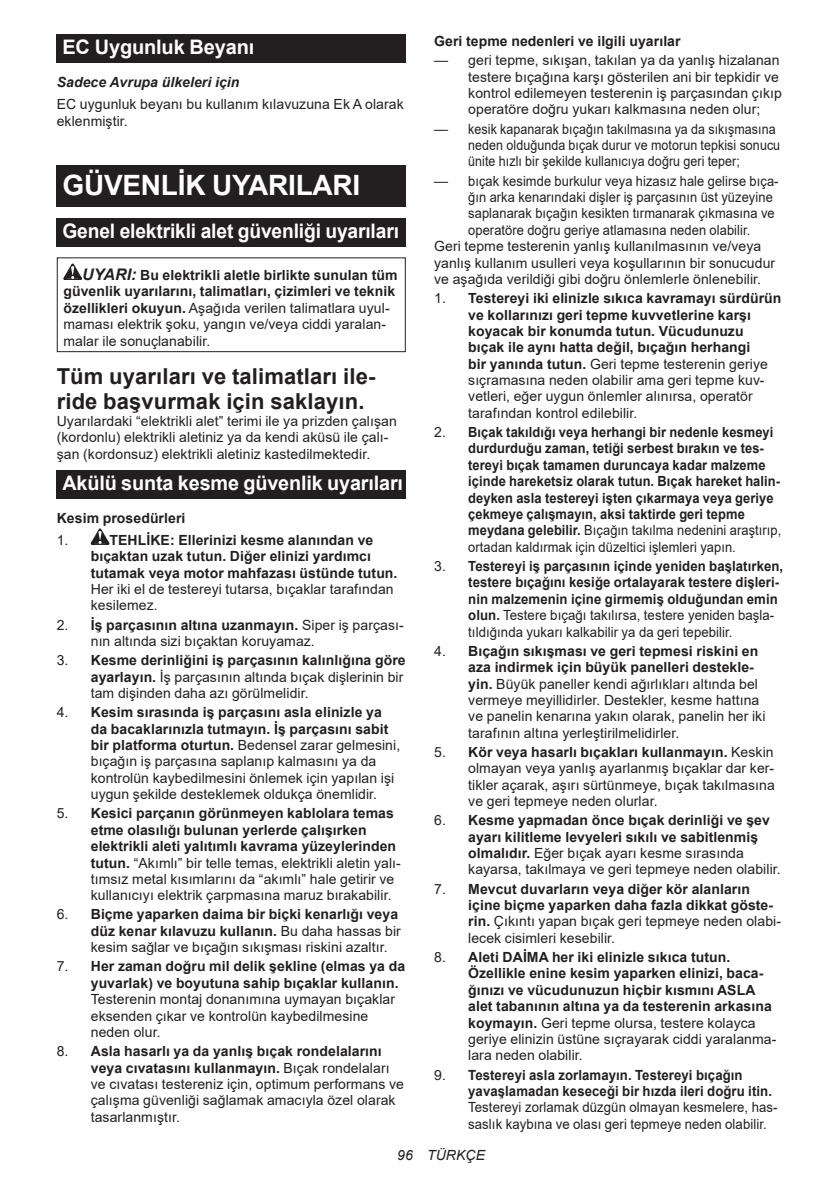
<style>
.page{position:relative;width:840px;height:1191px;background:#fff}
.page>*{position:absolute;margin:0;border:0;box-sizing:border-box;transform-origin:0 0}
.t1{font:700 28px "Arial";letter-spacing:-.01em;color:#fff}
.t2{font:700 22px/25.8px "Arial";letter-spacing:.005em;color:#231f20}
.t3{font:700 20px "Arial";letter-spacing:-.01em;color:#fff}
.t4{font:700 20px "Arial";letter-spacing:-.01em;color:#fff;scale:.96 1}
.t5{font:14px/16.4px "Arial";letter-spacing:.005em;color:#231f20}
.t6{font:700 14px/16.4px "Arial";letter-spacing:.005em;color:#231f20}
.t7{font:700 14px/16.4px "Arial";letter-spacing:.005em;color:#231f20;scale:.92 1}
.t8{font:700 14px/16.4px "Arial";letter-spacing:.005em;color:#231f20;scale:.94 1}
.t9{font:14px "Arial";letter-spacing:.005em;color:#231f20;scale:.92 1}
.t10{font:14px/16.4px "Arial";letter-spacing:.005em;color:#231f20;scale:.94 1}
.t11{font:italic 700 14px "Arial";letter-spacing:.005em;color:#231f20}
.t12{font:italic 14px "Arial";letter-spacing:.005em;color:#231f20}
.s1{font-style:italic;font-size:16px}
.s2{font-weight:400}
.s3{font-weight:700}
</style>
<div class="page">
<div style="left:57px;top:34px;width:348px;height:29px;background:#231f20"></div>
<div style="left:57px;top:166px;width:348px;height:41px;background:#231f20"></div>
<div style="left:57px;top:218px;width:348px;height:28px;background:#231f20"></div>
<svg style="left:63px;top:263px;width:19px;height:17px"></svg>
<div style="left:57px;top:257px;width:348px;height:95px;border:1px solid #231f20"></div>
<div style="left:57px;top:470px;width:348px;height:28px;background:#231f20"></div>
<svg style="left:91px;top:528px;width:18px;height:17px"></svg>
<h3 class="t3" style="left:62px;top:33px;width:193px">EC Uygunluk Beyanı</h3>
<p class="t11" style="left:57px;top:73px;width:184px">Sadece Avrupa ülkeleri için</p>
<p class="t5" style="left:57px;top:96px;width:348px">EC uygunluk beyanı bu kullanım kılavuzuna Ek A olarak eklenmiştir.</p>
<h1 class="t1" style="left:62px;top:166px;width:299px">GÜVENLİK UYARILARI</h1>
<h3 class="t4" style="left:62px;top:217px;width:352px">Genel elektrikli alet güvenliği uyarıları</h3>
<p class="t6" style="left:63px;top:267px;width:335px;text-indent:19px"><span class="s1">UYARI:</span> Bu elektrikli aletle birlikte sunulan tüm güvenlik uyarılarını, talimatları, çizimleri ve teknik özellikleri okuyun. <span class="s2">Aşağıda verilen talimatlara uyul&shy;maması elektrik şoku, yangın ve/veya ciddi yaralan&shy;malar ile sonuçlanabilir.</span></p>
<h2 class="t2" style="left:57px;top:363px;width:320px">Tüm uyarıları ve talimatları ile&shy;ride başvurmak için saklayın.</h2>
<p class="t5" style="left:57px;top:412px;width:341px">Uyarılardaki “elektrikli alet” terimi ile ya prizden çalışan (kordonlu) elektrikli aletiniz ya da kendi aküsü ile çalı&shy;şan (kordonsuz) elektrikli aletiniz kastedilmektedir.</p>
<h3 class="t3" style="left:62px;top:469px;width:342px">Akülü sunta kesme güvenlik uyarıları</h3>
<p class="t6" style="left:57px;top:510px;width:130px">Kesim prosedürleri</p>
<p class="t5" style="left:57px;top:533px;width:13px">1.</p>
<p class="t6" style="left:91px;top:532px;width:308px;text-indent:19px">TEHLİKE: Ellerinizi kesme alanından ve bıçaktan uzak tutun. Diğer elinizi yardımcı tutamak veya motor mahfazası üstünde tutun.</p>
<p class="t5" style="left:91px;top:581px;width:304px">Her iki el de testereyi tutarsa, bıçaklar tarafından kesilemez.</p>
<p class="t5" style="left:91px;top:617px;width:314px;text-indent:-34px">2. <span class="s3">İş parçasının altına uzanmayın.</span> Siper iş parçası&shy;nın altında sizi bıçaktan koruyamaz.</p>
<p class="t5" style="left:91px;top:653px;width:316px;text-indent:-34px">3. <span class="s3">Kesme derinliğini iş parçasının kalınlığına göre ayarlayın.</span> İş parçasının altında bıçak dişlerinin bir tam dişinden daha azı görülmelidir.</p>
<p class="t5" style="left:91px;top:705px;width:311px;text-indent:-34px">4. <span class="s3">Kesim sırasında iş parçasını asla elinizle ya da bacaklarınızla tutmayın. İş parçasını sabit bir platforma oturtun.</span> Bedensel zarar gelmesini, bıçağın iş parçasına saplanıp kalmasını ya da kontrolün kaybedilmesini önlemek için yapılan işi uygun şekilde desteklemek oldukça önemlidir.</p>
<p class="t5" style="left:91px;top:806px;width:311px;text-indent:-34px">5. <span class="s3">Kesici parçanın görünmeyen kablolara temas etme olasılığı bulunan yerlerde çalışırken elektrikli aleti yalıtımlı kavrama yüzeylerinden tutun.</span> “Akımlı” bir telle temas, elektrikli aletin yalı&shy;tımsız metal kısımlarını da “akımlı” hale getirir ve kullanıcıyı elektrik çarpmasına maruz bırakabilir.</p>
<p class="t6" style="left:91px;top:906px;width:311px;text-indent:-34px"><span class="s2">6.</span> Biçme yaparken daima bir biçki kenarlığı veya düz kenar kılavuzu kullanın. <span class="s2">Bu daha hassas bir kesim sağlar ve bıçağın sıkışması riskini azaltır.</span></p>
<p class="t6" style="left:91px;top:958px;width:316px;text-indent:-34px"><span class="s2">7.</span> Her zaman doğru mil delik şekline (elmas ya da yuvarlak) ve boyutuna sahip bıçaklar kullanın.</p>
<p class="t5" style="left:91px;top:991px;width:305px">Testerenin montaj donanımına uymayan bıçaklar eksenden çıkar ve kontrolün kaybedilmesine neden olur.</p>
<p class="t5" style="left:91px;top:1044px;width:314px;text-indent:-34px">8. <span class="s3">Asla hasarlı ya da yanlış bıçak rondelalarını veya cıvatasını kullanmayın.</span> Bıçak rondelaları ve cıvatası testereniz için, optimum performans ve çalışma güvenliği sağlamak amacıyla özel olarak tasarlanmıştır.</p>
<p class="t6" style="left:434px;top:33px;width:248px">Geri tepme nedenleri ve ilgili uyarılar</p>
<p class="t5" style="left:468px;top:52px;width:315px;text-indent:-34px">— geri tepme, sıkışan, takılan ya da yanlış hizalanan testere bıçağına karşı gösterilen ani bir tepkidir ve kontrol edilemeyen testerenin iş parçasından çıkıp operatöre doğru yukarı kalkmasına neden olur;</p>
<p class="t5" style="left:468px;top:122px;width:313px;text-indent:-34px">— kesik kapanarak bıçağın takılmasına ya da sıkışmasına neden olduğunda bıçak durur ve motorun tepkisi sonucu ünite hızlı bir şekilde kullanıcıya doğru geri teper;</p>
<p class="t5" style="left:434px;top:174px;width:345px">— bıçak kesimde burkulur veya hizasız hale gelirse bıça-</p>
<p class="t9" style="left:468px;top:187px;width:332px">ğın arka kenarındaki dişler iş parçasının üst yüzeyine</p>
<p class="t9" style="left:468px;top:204px;width:334px">saplanarak bıçağın kesikten tırmanarak çıkmasına ve</p>
<p class="t9" style="left:468px;top:220px;width:308px">operatöre doğru geriye atlamasına neden olabilir.</p>
<p class="t5" style="left:434px;top:238px;width:328px">Geri tepme testerenin yanlış kullanılmasının ve/veya</p>
<p class="t5" style="left:434px;top:254px;width:342px">yanlış kullanım usulleri veya koşullarının bir sonucudur</p>
<p class="t5" style="left:434px;top:271px;width:328px">ve aşağıda verildiği gibi doğru önlemlerle önlenebilir.</p>
<p class="t6" style="left:468px;top:290px;width:314px;text-indent:-34px"><span class="s2">1.</span> Testereyi iki elinizle sıkıca kavramayı sürdürün ve kollarınızı geri tepme kuvvetlerine karşı koyacak bir konumda tutun. Vücudunuzu bıçak ile aynı hatta değil, bıçağın herhangi<br>bir yanında tutun. <span class="s2">Geri tepme testerenin geriye sıçramasına neden olabilir ama geri tepme kuv&shy;vetleri, eğer uygun önlemler alınırsa, operatör tarafından kontrol edilebilir.</span></p>
<p class="t7" style="left:468px;top:424px;width:341px;text-indent:-34px"><span class="s2">2.</span> Bıçak takıldığı veya herhangi bir nedenle kesmeyi durdurduğu zaman, tetiği serbest bırakın ve tes&shy;tereyi bıçak tamamen duruncaya kadar malzeme içinde hareketsiz olarak tutun. Bıçak hareket halin&shy;deyken asla testereyi işten çıkarmaya veya geriye çekmeye çalışmayın, aksi taktirde geri tepme meydana gelebilir. <span class="s2">Bıçağın takılma nedenini araştırıp, ortadan kaldırmak için düzeltici işlemleri yapın.</span></p>
<p class="t8" style="left:468px;top:558px;width:336px;text-indent:-34px"><span class="s2">3.</span> Testereyi iş parçasının içinde yeniden başlatırken, testere bıçağını kesiğe ortalayarak testere dişleri&shy;nin malzemenin içine girmemiş olduğundan emin olun. <span class="s2">Testere bıçağı takılırsa, testere yeniden başla&shy;tıldığında yukarı kalkabilir ya da geri tepebilir.</span></p>
<p class="t5" style="left:468px;top:644px;width:298px;text-indent:-34px">4. <span class="s3">Bıçağın sıkışması ve geri tepmesi riskini en aza indirmek için büyük panelleri destekle&shy;yin.</span> Büyük paneller kendi ağırlıkları altında bel vermeye meyillidirler. Destekler, kesme hattına ve panelin kenarına yakın olarak, panelin her iki tarafının altına yerleştirilmelidirler.</p>
<p class="t5" style="left:468px;top:745px;width:308px;text-align:justify;text-indent:-34px">5. <span class="s3">Kör veya hasarlı bıçakları kullanmayın.</span> Keskin olmayan veya yanlış ayarlanmış bıçaklar dar ker&shy;tikler açarak, aşırı sürtünmeye, bıçak takılmasına ve geri tepmeye neden olurlar.</p>
<p class="t6" style="left:468px;top:812px;width:314px;text-indent:-34px"><span class="s2">6.</span> Kesme yapmadan önce bıçak derinliği ve şev ayarı kilitleme levyeleri sıkılı ve sabitlenmiş olmalıdır. <span class="s2">Eğer bıçak ayarı kesme sırasında kayarsa, takılmaya ve geri tepmeye neden olabilir.</span></p>
<p class="t6" style="left:468px;top:880px;width:314px;text-indent:-34px"><span class="s2">7.</span> Mevcut duvarların veya diğer kör alanların içine biçme yaparken daha fazla dikkat göste&shy;rin. <span class="s2">Çıkıntı yapan bıçak geri tepmeye neden olabi&shy;lecek cisimleri kesebilir.</span></p>
<p class="t6" style="left:468px;top:949px;width:309px;text-indent:-34px"><span class="s2">8.</span> Aleti DAİMA her iki elinizle sıkıca tutun.<br>Özellikle enine kesim yaparken elinizi, baca&shy;ğınızı ve vücudunuzun hiçbir kısmını ASLA alet tabanının altına ya da testerenin arkasına koymayın. <span class="s2">Geri tepme olursa, testere kolayca geriye elinizin üstüne sıçrayarak ciddi yaralanma&shy;lara neden olabilir.</span></p>
<p class="t8" style="left:468px;top:1066px;width:324px;text-indent:-34px"><span class="s2">9.</span> Testereyi asla zorlamayın. Testereyi bıçağın yavaşlamadan keseceği bir hızda ileri doğru itin.</p>
<p class="t10" style="left:468px;top:1099px;width:330px">Testereyi zorlamak düzgün olmayan kesmelere, has&shy;saslık kaybına ve olası geri tepmeye neden olabilir.</p>
<p class="t12" style="left:397px;top:1150px;width:89px">96 TÜRKÇE</p>
</div>
